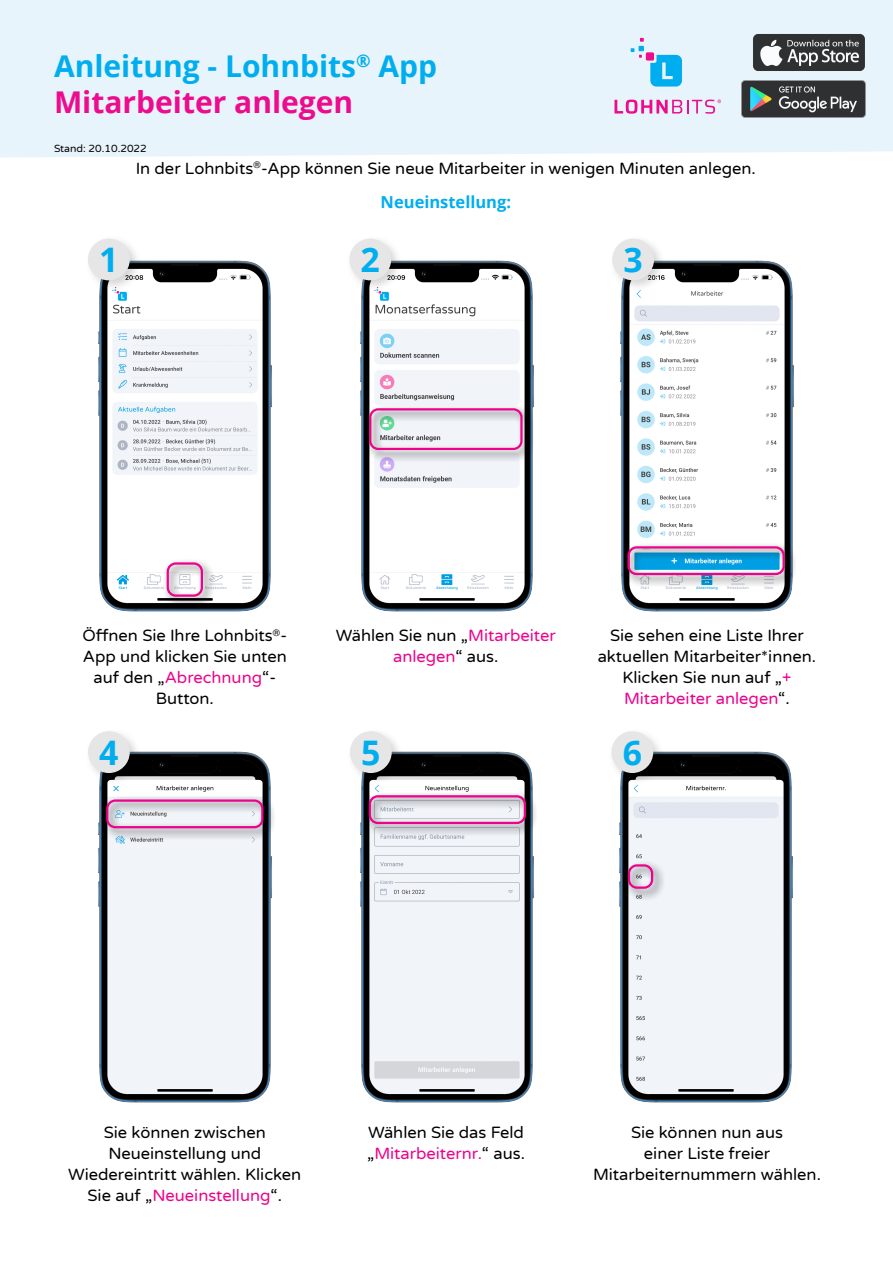
<style>
.page{position:relative;width:893px;height:1263px;background:#fff}
.page>*{position:absolute;margin:0;border:0;box-sizing:border-box;transform-origin:0 0}
.t1{font:700 33.9px "Open Sans";color:#00aeef}
.t2{font:700 30px "Open Sans";color:#00aeef}
.t3{font:700 30px "Open Sans";color:#ed0c8e}
.t4{font:16.5px/21px "Varela Round";color:#000;text-align:center}
.t5{font:700 16.5px "Open Sans";color:#00aeef}
.t6{font:10.5px "Varela Round";color:#000}
.s1{color:#ed028c}
</style>
<div class="page">
<img style="left:620px;top:260px;width:174px;height:351px">
<img style="left:360px;top:260px;width:174px;height:351px">
<img style="left:98px;top:260px;width:174px;height:351px">
<img style="left:98px;top:751px;width:174px;height:352px">
<img style="left:360px;top:751px;width:174px;height:352px">
<img style="left:619px;top:751px;width:174px;height:352px">
<div style="left:623px;top:542px;width:174px;height:46px;background:#000;opacity:.75"></div>
<div style="left:627px;top:546px;width:158px;height:29px;border:2px solid #ed028c;border-radius:8px"></div>
<div style="left:163px;top:558px;width:53px;height:51px;background:#000;opacity:.75"></div>
<div style="left:167px;top:562px;width:36px;height:35px;border:2px solid #ed028c;border-radius:8px"></div>
<div style="left:365px;top:404px;width:170px;height:59px;background:#000;opacity:.75"></div>
<div style="left:369px;top:408px;width:154px;height:42px;border:2px solid #ed028c;border-radius:8px"></div>
<div style="left:102px;top:795px;width:174px;height:46px;background:#000;opacity:.75"></div>
<div style="left:106px;top:799px;width:157px;height:29px;border:2px solid #ed028c;border-radius:8px"></div>
<div style="left:624px;top:860px;width:41px;height:41px;background:#000;opacity:.75"></div>
<div style="left:628px;top:864px;width:25px;height:25px;border:2px solid #ed028c;border-radius:8px"></div>
<div style="left:365px;top:791px;width:174px;height:45px;background:#000;opacity:.75"></div>
<div style="left:369px;top:795px;width:157px;height:29px;border:2px solid #ed028c;border-radius:8px"></div>
<div style="left:84px;top:728px;width:58px;height:57px;background:#000;opacity:.17"></div>
<div style="left:88px;top:731px;width:42px;height:42px;background:#e6e6e6;border-radius:50%"></div>
<div style="left:346px;top:728px;width:58px;height:57px;background:#000;opacity:.17"></div>
<div style="left:350px;top:731px;width:42px;height:42px;background:#e6e6e6;border-radius:50%"></div>
<div style="left:608px;top:728px;width:57px;height:57px;background:#000;opacity:.17"></div>
<div style="left:611px;top:731px;width:42px;height:42px;background:#e6e6e6;border-radius:50%"></div>
<div style="left:346px;top:235px;width:57px;height:57px;background:#000;opacity:.17"></div>
<div style="left:349px;top:239px;width:42px;height:41px;background:#e6e6e6;border-radius:50%"></div>
<div style="left:609px;top:235px;width:57px;height:57px;background:#000;opacity:.17"></div>
<div style="left:612px;top:239px;width:42px;height:41px;background:#e6e6e6;border-radius:50%"></div>
<div style="left:84px;top:235px;width:58px;height:57px;background:#000;opacity:.17"></div>
<div style="left:88px;top:239px;width:42px;height:41px;background:#e6e6e6;border-radius:50%"></div>
<div style="left:0;top:0;width:893px;height:157px;background:#e8f4fb"></div>
<img style="left:751px;top:31px;width:117px;height:44px">
<img style="left:741px;top:81px;width:125px;height:37px">
<div style="left:646px;top:52px;width:8px;height:9px;background:#ed0c8e;border-radius:2px"></div>
<svg style="left:631px;top:38px;width:13px;height:20px"></svg>
<svg style="left:650px;top:55px;width:32px;height:32px"></svg>
<svg style="left:614px;top:99px;width:107px;height:15px;background:#e9a5d5"></svg>
<p class="t2" style="left:54px;top:45px;width:385px">Anleitung - Lohnbits<sup>®</sup> App</p>
<p class="t3" style="left:54px;top:80px;width:301px">Mitarbeiter anlegen</p>
<p class="t6" style="left:54px;top:141px;width:94px">Stand: 20.10.2022</p>
<p class="t4" style="left:136px;top:157px;width:622px">In der Lohnbits<sup>®</sup>-App können Sie neue Mitarbeiter in wenigen Minuten anlegen.</p>
<p class="t5" style="left:381px;top:190px;width:132px">Neueinstellung:</p>
<p class="t1" style="left:99px;top:236px;width:21px">1</p>
<p class="t1" style="left:361px;top:236px;width:21px">2</p>
<p class="t1" style="left:623px;top:236px;width:21px">3</p>
<p class="t4" style="left:82px;top:625px;width:206px">Öffnen Sie Ihre Lohnbits<sup>®</sup>-<br>App und klicken Sie unten auf den „<span class="s1">Abrechnung</span>“-<br>Button.</p>
<p class="t4" style="left:336px;top:625px;width:222px">Wählen Sie nun „<span class="s1">Mitarbeiter anlegen</span>“ aus.</p>
<p class="t4" style="left:598px;top:625px;width:220px">Sie sehen eine Liste Ihrer aktuellen Mitarbeiter*innen.<br>Klicken Sie nun auf „<span class="s1">+<br>Mitarbeiter anlegen</span>“.</p>
<p class="t1" style="left:99px;top:729px;width:21px">4</p>
<p class="t1" style="left:361px;top:729px;width:21px">5</p>
<p class="t1" style="left:623px;top:729px;width:21px">6</p>
<p class="t4" style="left:68px;top:1121px;width:235px">Sie können zwischen<br>Neueinstellung und<br>Wiedereintritt wählen. Klicken<br>Sie auf „<span class="s1">Neueinstellung</span>“.</p>
<p class="t4" style="left:367px;top:1121px;width:159px;text-align:left">Wählen Sie das Feld „<span class="s1">Mitarbeiternr.</span>“ aus.</p>
<p class="t4" style="left:593px;top:1121px;width:229px">Sie können nun aus<br>einer Liste freier<br>Mitarbeiternummern wählen.</p>
</div>
